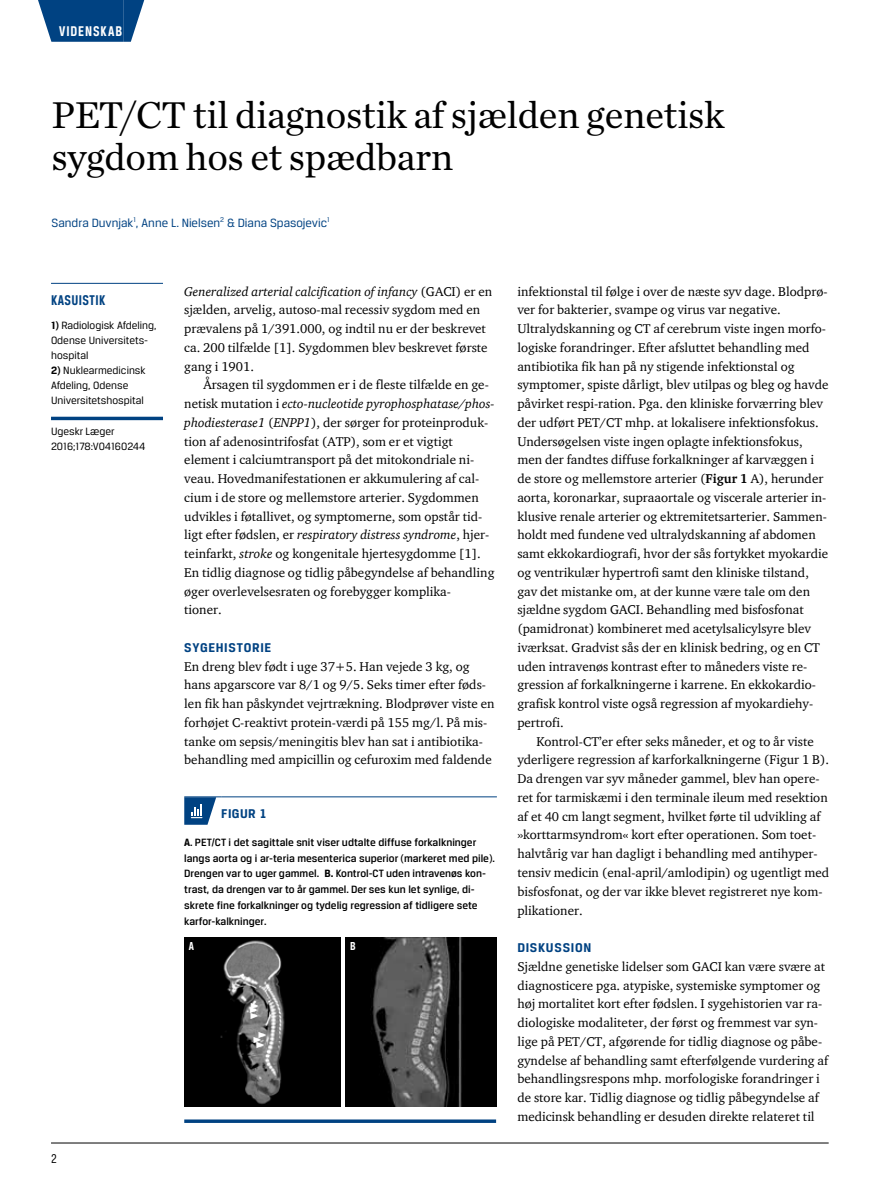
<style>
.page{position:relative;width:893px;height:1191px;background:#fff}
.page>*{position:absolute;margin:0;border:0;box-sizing:border-box;transform-origin:0 0}
.t1{font:39px/42px "Chronicle Text G1";letter-spacing:-.01em;color:#000}
.t2{font:700 15px "Breuer Condensed";letter-spacing:.065em;color:#fff}
.t3{font:700 15px "Breuer Condensed";letter-spacing:.03em;color:#004282}
.t4{font:700 13.5px "Breuer Text";letter-spacing:.05em;color:#004282}
.t5{font:13.5px "Breuer Condensed";color:#000}
.t6{font:13.05px/18.8px "ITC Charter Com";color:#000}
.t7{font:12.75px "Breuer Text";color:#004282}
.t8{font:700 12.3px "Breuer Condensed";color:#fff}
.t9{font:500 11.25px/15.8px "Breuer Text";color:#000}
.t10{font:11.25px/15px "Breuer Text";color:#000}
.t11{font:8.85px/9.3px "Times New Roman";color:#fff;scale:1.22 1}
.s1{font-weight:700}
.s2{font-style:italic}
</style>
<div class="page">
<hr style="left:51px;top:1142px;width:778px;height:1px;background:#000">
<div style="left:59px;top:0;width:64px;height:42px;background:#004282"></div>
<svg style="left:38px;top:0;width:21px;height:42px"></svg>
<svg style="left:123px;top:0;width:21px;height:42px"></svg>
<hr style="left:51px;top:283px;width:112px;height:1px;background:#004282">
<hr style="left:51px;top:417px;width:112px;height:3px;background:#004282">
<hr style="left:184px;top:796px;width:37px;height:1px;background:#004282">
<hr style="left:221px;top:796px;width:276px;height:1px;background:#004282">
<svg style="left:184px;top:797px;width:32px;height:27px"></svg>
<img style="left:346px;top:937px;width:150px;height:169px">
<img style="left:184px;top:937px;width:156px;height:169px">
<svg style="left:184px;top:1119px;width:312px;height:4px"></svg>
<p class="t2" style="left:59px;top:23px;width:65px">VIDENSKAB</p>
<h1 class="t1" style="left:52px;top:92px;width:675px">PET/CT til diagnostik af sjælden genetisk sygdom hos et spædbarn</h1>
<p class="t7" style="left:52px;top:215px;width:280px">Sandra Duvnjak<sup>1</sup>, Anne L. Nielsen<sup>2</sup> &amp; Diana Spasojevic<sup>1</sup></p>
<p class="t3" style="left:51px;top:292px;width:56px">KASUISTIK</p>
<p class="t10" style="left:51px;top:317px;width:107px"><span class="s1">1)</span> Radiologisk Afdeling,<br>Odense Universitets&shy;hospital</p>
<p class="t10" style="left:51px;top:362px;width:96px"><span class="s1">2)</span> Nuklearmedicinsk<br>Afdeling, Odense<br>Universitetshospital</p>
<p class="t10" style="left:51px;top:424px;width:96px">Ugeskr Læger<br>2016;178:V04160244</p>
<p class="t5" style="left:51px;top:1150px;width:7px">2</p>
<p class="t6" style="left:184px;top:281px;width:309px"><span class="s2">Generalized arterial calcification of infancy</span> (GACI) er en sjælden, arvelig, autoso-mal recessiv sygdom med en prævalens på 1/391.000, og indtil nu er der beskrevet ca. 200 tilfælde [1]. Sygdommen blev beskrevet første gang i 1901.</p>
<p class="t6" style="left:184px;top:375px;width:312px;text-indent:19px">Årsagen til sygdommen er i de fleste tilfælde en ge&shy;netisk mutation i <span class="s2">ecto-nucleotide pyrophosphatase/phos&shy;phodiesterase1</span> (<span class="s2">ENPP1</span>), der sørger for proteinproduk&shy;tion af adenosintrifosfat (ATP), som er et vigtigt element i calciumtransport på det mitokondriale ni&shy;veau. Hovedmanifestationen er akkumulering af cal&shy;cium i de store og mellemstore arterier. Sygdommen udvikles i føtallivet, og symptomerne, som opstår tid&shy;ligt efter fødslen, er <span class="s2">respiratory distress syndrome</span>, hjer&shy;teinfarkt, <span class="s2">stroke</span> og kongenitale hjertesygdomme [1].<br>En tidlig diagnose og tidlig påbegyndelse af behandling øger overlevelsesraten og forebygger komplika-<br>tioner.</p>
<p class="t4" style="left:184px;top:640px;width:89px">SYGEHISTORIE</p>
<p class="t6" style="left:184px;top:656px;width:312px">En dreng blev født i uge 37+5. Han vejede 3 kg, og hans apgarscore var 8/1 og 9/5. Seks timer efter føds&shy;len fik han påskyndet vejrtrækning. Blodprøver viste en forhøjet C-reaktivt protein-værdi på 155 mg/l. På mis&shy;tanke om sepsis/meningitis blev han sat i antibiotika&shy;behandling med ampicillin og cefuroxim med faldende</p>
<p class="t4" style="left:221px;top:805px;width:15px">Figur</p>
<p class="t4" style="left:260px;top:805px;width:9px">1</p>
<p class="t9" style="left:184px;top:834px;width:312px"><span class="s1">A</span>. PET/CT i det sagittale snit viser udtalte diffuse forkalkninger langs aorta og i ar-teria mesenterica superior (markeret med pile).<br>Drengen var to uger gammel. <span class="s1">B.</span> Kontrol-CT uden intravenøs kon&shy;trast, da drengen var to år gammel. Der ses kun let synlige, di&shy;skrete fine forkalkninger og tydelig regression af tidligere sete karfor-kalkninger.</p>
<p class="t8" style="left:189px;top:939px;width:6px">A</p>
<p class="t8" style="left:350px;top:939px;width:6px">B</p>
<p class="t11" style="left:249px;top:1001px;width:11px">► ►</p>
<p class="t11" style="left:252px;top:1034px;width:10px">►</p>
<p class="t11" style="left:248px;top:1005px;width:10px">►</p>
<p class="t11" style="left:255px;top:1029px;width:12px;line-height:10.5px">► ►</p>
<p class="t6" style="left:517px;top:281px;width:313px">infektionstal til følge i over de næste syv dage. Blodprø&shy;ver for bakterier, svampe og virus var negative.<br>Ultralydskanning og CT af cerebrum viste ingen morfo&shy;logiske forandringer. Efter afsluttet behandling med antibiotika fik han på ny stigende infektionstal og symptomer, spiste dårligt, blev utilpas og bleg og havde påvirket respi-ration. Pga. den kliniske forværring blev der udført PET/CT mhp. at lokalisere infektionsfokus.<br>Undersøgelsen viste ingen oplagte infektionsfokus, men der fandtes diffuse forkalkninger af karvæggen i de store og mellemstore arterier (<span class="s1">Figur 1</span> A), herunder aorta, koronarkar, supraaortale og viscerale arterier in&shy;klusive renale arterier og ektremitetsarterier. Sammen&shy;holdt med fundene ved ultralydskanning af abdomen samt ekkokardiografi, hvor der sås fortykket myokardie og ventrikulær hypertrofi samt den kliniske tilstand, gav det mistanke om, at der kunne være tale om den sjældne sygdom GACI. Behandling med bisfosfonat (pamidronat) kombineret med acetylsalicylsyre blev iværksat. Gradvist sås der en klinisk bedring, og en CT uden intravenøs kontrast efter to måneders viste re&shy;gression af forkalkningerne i karrene. En ekkokardio&shy;grafisk kontrol viste også regression af myokardiehy&shy;pertrofi.</p>
<p class="t6" style="left:517px;top:731px;width:313px;text-indent:19px">Kontrol-CT’er efter seks måneder, et og to år viste yderligere regression af karforkalkningerne (Figur 1 B).<br>Da drengen var syv måneder gammel, blev han opere&shy;ret for tarmiskæmi i den terminale ileum med resektion af et 40 cm langt segment, hvilket førte til udvikling af »korttarmsyndrom« kort efter operationen. Som toet&shy;halvtårig var han dagligt i behandling med antihyper&shy;tensiv medicin (enal-april/amlodipin) og ugentligt med bisfosfonat, og der var ikke blevet registreret nye kom&shy;plikationer.</p>
<p class="t4" style="left:517px;top:940px;width:75px">DISKUSSION</p>
<p class="t6" style="left:517px;top:956px;width:312px">Sjældne genetiske lidelser som GACI kan være svære at diagnosticere pga. atypiske, systemiske symptomer og høj mortalitet kort efter fødslen. I sygehistorien var ra&shy;diologiske modaliteter, der først og fremmest var syn&shy;lige på PET/CT, afgørende for tidlig diagnose og påbe&shy;gyndelse af behandling samt efterfølgende vurdering af behandlingsrespons mhp. morfologiske forandringer i de store kar. Tidlig diagnose og tidlig påbegyndelse af medicinsk behandling er desuden direkte relateret til</p>
</div>
